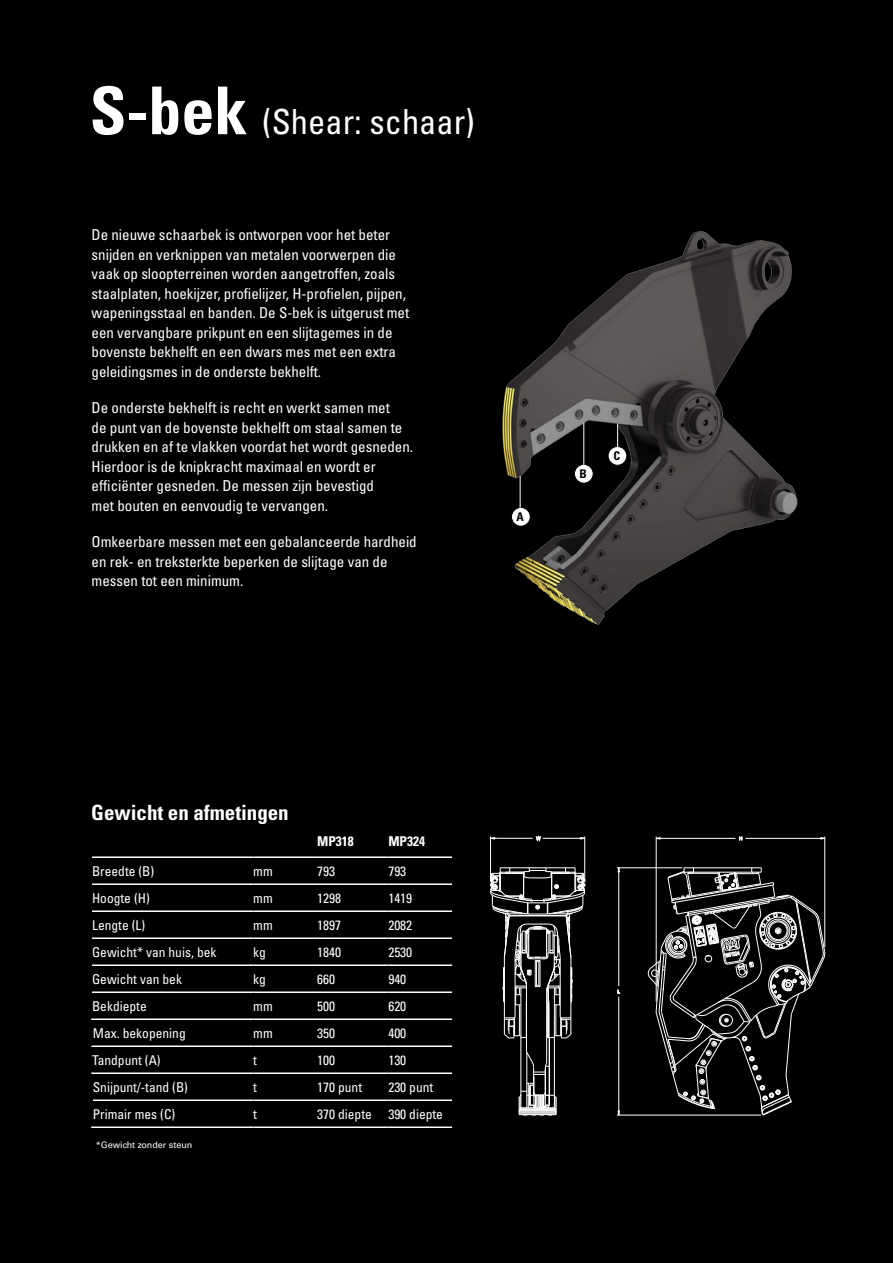
<style>
.page{position:relative;width:893px;height:1263px;background:#000}
.page>*{position:absolute;margin:0;border:0;box-sizing:border-box;transform-origin:0 0}
.t1{font:condensed 34.5px "Univers LT Std";color:#fff}
.t2{font:700 condensed 21px "Univers LT Std";color:#fff}
.t3{font:condensed 15px/19.5px "Univers LT Std";color:#fff}
.t4{font:condensed 13.5px "Univers LT Std";color:#fff}
.t5{font:700 condensed 13.5px "Univers LT Std";color:#fff}
.t6{font:700 condensed 12px "Univers LT Std";color:#000}
.t7{font:9px "Univers LT Std";color:#fff}
.s1{font-weight:700;font-size:66px}
</style>
<div class="page">
<hr style="left:92px;top:883px;width:161px;height:2px;background:#fff">
<hr style="left:92px;top:964px;width:161px;height:2px;background:#fff">
<hr style="left:253px;top:964px;width:64px;height:2px;background:#fff">
<hr style="left:317px;top:964px;width:71px;height:2px;background:#fff">
<hr style="left:388px;top:964px;width:64px;height:2px;background:#fff">
<hr style="left:92px;top:991px;width:161px;height:2px;background:#fff">
<hr style="left:253px;top:991px;width:64px;height:2px;background:#fff">
<hr style="left:317px;top:991px;width:71px;height:2px;background:#fff">
<hr style="left:388px;top:991px;width:64px;height:2px;background:#fff">
<hr style="left:91px;top:1045px;width:162px;height:2px;background:#fff">
<hr style="left:253px;top:1045px;width:64px;height:2px;background:#fff">
<hr style="left:317px;top:1045px;width:71px;height:2px;background:#fff">
<hr style="left:388px;top:1045px;width:64px;height:2px;background:#fff">
<hr style="left:92px;top:856px;width:161px;height:2px;background:#fff">
<hr style="left:91px;top:1018px;width:162px;height:2px;background:#fff">
<hr style="left:253px;top:1018px;width:64px;height:2px;background:#fff">
<hr style="left:317px;top:1018px;width:71px;height:2px;background:#fff">
<hr style="left:388px;top:1018px;width:64px;height:2px;background:#fff">
<hr style="left:91px;top:1072px;width:162px;height:2px;background:#fff">
<hr style="left:253px;top:1072px;width:64px;height:2px;background:#fff">
<hr style="left:317px;top:1072px;width:71px;height:2px;background:#fff">
<hr style="left:388px;top:1072px;width:64px;height:2px;background:#fff">
<hr style="left:93px;top:1099px;width:160px;height:2px;background:#fff">
<hr style="left:253px;top:1099px;width:64px;height:2px;background:#fff">
<hr style="left:317px;top:1099px;width:71px;height:2px;background:#fff">
<hr style="left:388px;top:1099px;width:64px;height:2px;background:#fff">
<hr style="left:253px;top:856px;width:64px;height:2px;background:#fff">
<hr style="left:317px;top:856px;width:71px;height:2px;background:#fff">
<hr style="left:388px;top:856px;width:64px;height:2px;background:#fff">
<hr style="left:253px;top:883px;width:64px;height:2px;background:#fff">
<hr style="left:317px;top:883px;width:71px;height:2px;background:#fff">
<hr style="left:388px;top:883px;width:64px;height:2px;background:#fff">
<hr style="left:92px;top:910px;width:161px;height:2px;background:#fff">
<hr style="left:253px;top:910px;width:64px;height:2px;background:#fff">
<hr style="left:317px;top:910px;width:71px;height:2px;background:#fff">
<hr style="left:388px;top:910px;width:64px;height:2px;background:#fff">
<hr style="left:92px;top:937px;width:161px;height:2px;background:#fff">
<hr style="left:253px;top:937px;width:64px;height:2px;background:#fff">
<hr style="left:317px;top:937px;width:71px;height:2px;background:#fff">
<hr style="left:388px;top:937px;width:64px;height:2px;background:#fff">
<hr style="left:91px;top:1126px;width:162px;height:2px;background:#fff">
<hr style="left:253px;top:1126px;width:64px;height:2px;background:#fff">
<hr style="left:317px;top:1126px;width:71px;height:2px;background:#fff">
<hr style="left:388px;top:1126px;width:64px;height:2px;background:#fff">
<img style="left:502px;top:231px;width:296px;height:394px">
<svg style="left:536px;top:835px;width:5px;height:7px"></svg>
<svg style="left:739px;top:836px;width:3px;height:4px"></svg>
<hr style="left:684px;top:867px;width:77px;height:1px;background:#fff">
<hr style="left:521px;top:1003px;width:1px;height:88px;background:#fff">
<hr style="left:526px;top:1014px;width:1px;height:38px;background:#fff">
<hr style="left:546px;top:1011px;width:1px;height:52px;background:#fff">
<hr style="left:549px;top:1038px;width:1px;height:67px;background:#fff">
<hr style="left:554px;top:1037px;width:1px;height:70px;background:#fff">
<hr style="left:500px;top:867px;width:75px;height:1px;background:#fff">
<svg style="left:648px;top:868px;width:177px;height:248px"></svg>
<svg style="left:518px;top:1051px;width:39px;height:65px"></svg>
<svg style="left:490px;top:868px;width:95px;height:171px"></svg>
<hr style="left:617px;top:1115px;width:144px;height:1px;background:#fff">
<hr style="left:618px;top:868px;width:1px;height:118px;background:#fff">
<hr style="left:618px;top:997px;width:1px;height:118px;background:#fff">
<hr style="left:656px;top:836px;width:1px;height:165px;background:#fff">
<hr style="left:824px;top:836px;width:1px;height:111px;background:#fff">
<hr style="left:617px;top:867px;width:65px;height:1px;background:#fff">
<hr style="left:745px;top:838px;width:80px;height:1px;background:#fff">
<hr style="left:656px;top:838px;width:79px;height:1px;background:#fff">
<hr style="left:490px;top:836px;width:1px;height:46px;background:#fff">
<hr style="left:584px;top:836px;width:1px;height:46px;background:#fff">
<hr style="left:543px;top:838px;width:42px;height:1px;background:#fff">
<hr style="left:491px;top:838px;width:42px;height:1px;background:#fff">
<h1 class="t1" style="left:90px;top:100px;width:387px"><span class="s1">S-bek</span> (Shear: schaar)</h1>
<p class="t3" style="left:92px;top:225px;width:319px">De nieuwe schaarbek is ontworpen voor het beter snijden en verknippen van metalen voorwerpen die vaak op sloopterreinen worden aangetroffen, zoals staalplaten, hoekijzer, profielijzer, H-profielen, pijpen, wapeningsstaal en banden. De S-bek is uitgerust met een vervangbare prikpunt en een slijtagemes in de bovenste bekhelft en een dwars mes met een extra geleidingsmes in de onderste bekhelft.</p>
<p class="t3" style="left:92px;top:398px;width:323px">De onderste bekhelft is recht en werkt samen met<br>de punt van de bovenste bekhelft om staal samen te drukken en af te vlakken voordat het wordt gesneden.<br>Hierdoor is de knipkracht maximaal en wordt er efficiënter gesneden. De messen zijn bevestigd<br>met bouten en eenvoudig te vervangen.</p>
<p class="t3" style="left:92px;top:532px;width:327px">Omkeerbare messen met een gebalanceerde hardheid en rek- en treksterkte beperken de slijtage van de messen tot een minimum.</p>
<p class="t6" style="left:516px;top:509px;width:9px">A</p>
<p class="t6" style="left:579px;top:466px;width:9px">B</p>
<p class="t6" style="left:613px;top:448px;width:8px">C</p>
<h2 class="t2" style="left:91px;top:800px;width:199px">Gewicht en afmetingen</h2>
<p class="t5" style="left:317px;top:833px;width:38px">MP318</p>
<p class="t5" style="left:388px;top:833px;width:38px">MP324</p>
<p class="t4" style="left:92px;top:862px;width:64px">Breedte (B)</p>
<p class="t4" style="left:253px;top:862px;width:21px">mm</p>
<p class="t4" style="left:317px;top:862px;width:19px">793</p>
<p class="t4" style="left:388px;top:862px;width:19px">793</p>
<p class="t4" style="left:92px;top:889px;width:59px">Hoogte (H)</p>
<p class="t4" style="left:253px;top:889px;width:21px">mm</p>
<p class="t4" style="left:317px;top:889px;width:25px">1298</p>
<p class="t4" style="left:388px;top:889px;width:25px">1419</p>
<p class="t4" style="left:92px;top:916px;width:55px">Lengte (L)</p>
<p class="t4" style="left:253px;top:916px;width:21px">mm</p>
<p class="t4" style="left:317px;top:916px;width:25px">1897</p>
<p class="t4" style="left:388px;top:916px;width:25px">2082</p>
<p class="t4" style="left:92px;top:943px;width:126px">Gewicht* van huis, bek</p>
<p class="t4" style="left:253px;top:943px;width:14px">kg</p>
<p class="t4" style="left:317px;top:943px;width:25px">1840</p>
<p class="t4" style="left:388px;top:943px;width:25px">2530</p>
<p class="t4" style="left:92px;top:970px;width:91px">Gewicht van bek</p>
<p class="t4" style="left:253px;top:970px;width:14px">kg</p>
<p class="t4" style="left:317px;top:970px;width:19px">660</p>
<p class="t4" style="left:388px;top:970px;width:19px">940</p>
<p class="t4" style="left:92px;top:997px;width:56px">Bekdiepte</p>
<p class="t4" style="left:253px;top:997px;width:21px">mm</p>
<p class="t4" style="left:317px;top:997px;width:19px">500</p>
<p class="t4" style="left:388px;top:997px;width:19px">620</p>
<p class="t4" style="left:93px;top:1024px;width:94px">Max. bekopening</p>
<p class="t4" style="left:253px;top:1024px;width:21px">mm</p>
<p class="t4" style="left:317px;top:1024px;width:19px">350</p>
<p class="t4" style="left:388px;top:1024px;width:19px">400</p>
<p class="t4" style="left:92px;top:1051px;width:70px">Tandpunt (A)</p>
<p class="t4" style="left:253px;top:1051px;width:5px">t</p>
<p class="t4" style="left:317px;top:1051px;width:19px">100</p>
<p class="t4" style="left:388px;top:1051px;width:19px">130</p>
<p class="t4" style="left:93px;top:1078px;width:97px">Snijpunt/-tand (B)</p>
<p class="t4" style="left:253px;top:1078px;width:5px">t</p>
<p class="t4" style="left:317px;top:1078px;width:46px">170 punt</p>
<p class="t4" style="left:388px;top:1078px;width:46px">230 punt</p>
<p class="t4" style="left:93px;top:1105px;width:84px">Primair mes (C)</p>
<p class="t4" style="left:253px;top:1105px;width:5px">t</p>
<p class="t4" style="left:317px;top:1105px;width:127px">370 diepte 390 diepte</p>
<p class="t7" style="left:96px;top:1140px;width:98px">*Gewicht zonder steun</p>
</div>
